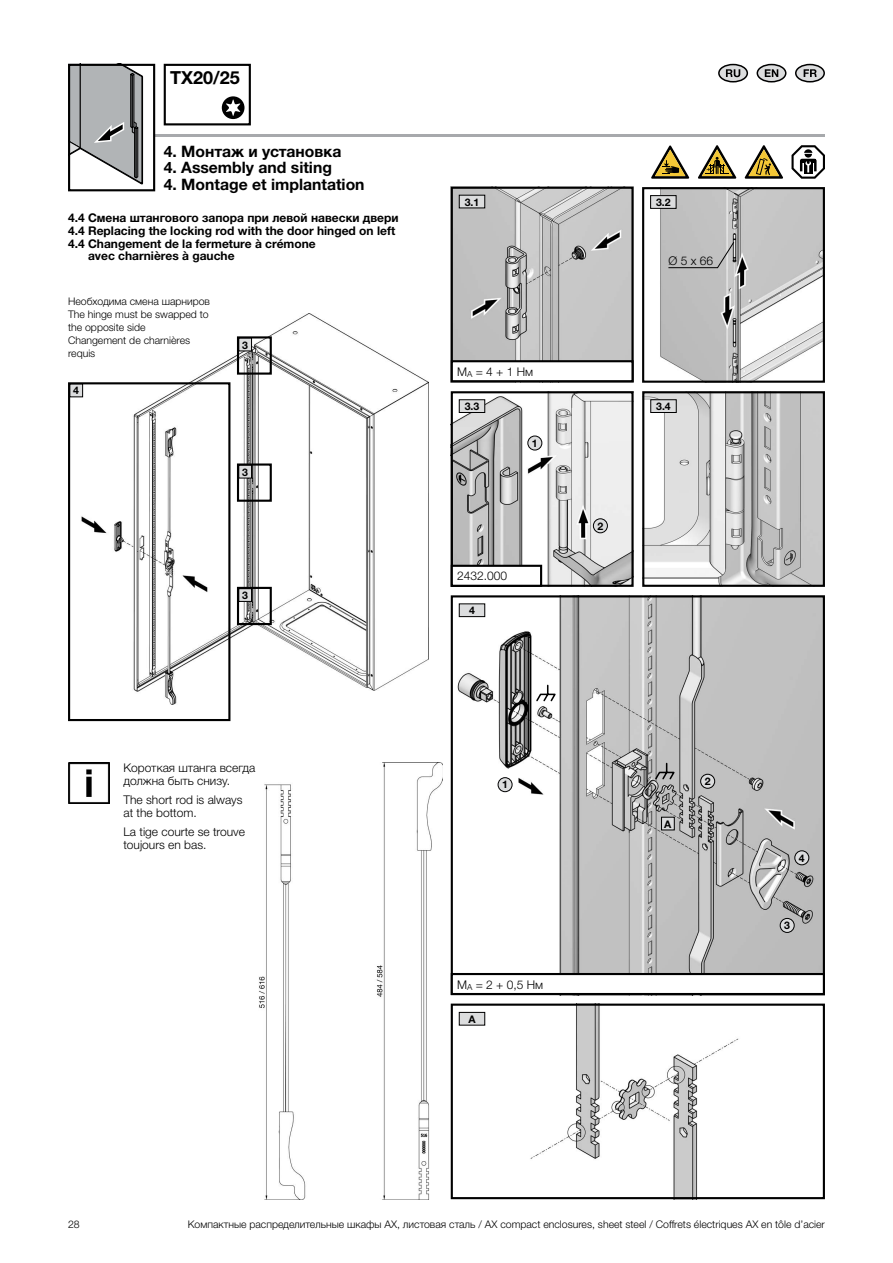
<style>
.page{position:relative;width:893px;height:1263px;background:#fff}
.page>*{position:absolute;margin:0;border:0;box-sizing:border-box;transform-origin:0 0}
.t1{font:700 18px "Neue Helvetica For Rittal";color:#000}
.t2{font:700 15.75px "Neue Helvetica For Rittal";color:#000}
.t3{font:700 12px "Neue Helvetica For Rittal";color:#000}
.t4{font:300 12px/12.9px "Neue Helvetica For Rittal";color:#000}
.t5{font:300 10.5px/12.9px "Neue Helvetica For Rittal";color:#000}
.t6{font:700 10.5px "Neue Helvetica For Rittal";color:#000}
</style>
<div class="page">
<svg style="left:757px;top:65px;width:29px;height:17px"></svg>
<div style="left:757px;top:64px;width:29px;height:18px;border:2px solid #000;border-radius:50%"></div>
<svg style="left:765px;top:69px;width:13px;height:8px"></svg>
<div style="left:796px;top:65px;width:28px;height:17px;background:#dcddde;border-radius:50%"></div>
<div style="left:795px;top:64px;width:30px;height:18px;border:2px solid #000;border-radius:50%"></div>
<svg style="left:804px;top:69px;width:13px;height:8px"></svg>
<div style="left:719px;top:65px;width:28px;height:17px;background:#dcddde;border-radius:50%"></div>
<div style="left:718px;top:64px;width:30px;height:18px;border:2px solid #000;border-radius:50%"></div>
<svg style="left:726px;top:69px;width:14px;height:8px"></svg>
<img style="left:458px;top:1006px;width:281px;height:190px">
<div style="left:451px;top:1003px;width:374px;height:196px;border:2px solid #000"></div>
<img style="left:457px;top:598px;width:365px;height:375px">
<div style="left:451px;top:595px;width:374px;height:400px;border:2px solid #000"></div>
<div style="left:459px;top:604px;width:26px;height:13px;background:#dcddde"></div>
<div style="left:459px;top:603px;width:26px;height:14px;border:1px solid #000"></div>
<hr style="left:155px;top:134px;width:670px;height:3px;background:#a7a9ac">
<svg style="left:71px;top:67px;width:72px;height:118px"></svg>
<div style="left:68px;top:64px;width:87px;height:127px;border:2px solid #000"></div>
<img style="left:80px;top:314px;width:349px;height:391px">
<img style="left:259px;top:763px;width:183px;height:436px">
<div style="left:237px;top:336px;width:35px;height:39px;border:2px solid #000"></div>
<div style="left:239px;top:338px;width:13px;height:13px;background:#dcddde"></div>
<div style="left:238px;top:338px;width:14px;height:13px;border:1px solid #000"></div>
<div style="left:237px;top:463px;width:35px;height:39px;border:2px solid #000"></div>
<div style="left:239px;top:465px;width:13px;height:13px;background:#dcddde"></div>
<div style="left:238px;top:465px;width:14px;height:13px;border:1px solid #000"></div>
<div style="left:237px;top:587px;width:35px;height:38px;border:2px solid #000"></div>
<div style="left:239px;top:589px;width:13px;height:12px;background:#dcddde"></div>
<div style="left:238px;top:588px;width:14px;height:14px;border:1px solid #000"></div>
<div style="left:68px;top:382px;width:162px;height:339px;border:2px solid #000"></div>
<div style="left:70px;top:384px;width:13px;height:13px;background:#dcddde"></div>
<div style="left:70px;top:384px;width:13px;height:13px;border:1px solid #000"></div>
<div style="left:222px;top:96px;width:22px;height:23px;background:#000;border-radius:50%"></div>
<svg style="left:226px;top:99px;width:14px;height:17px"></svg>
<div style="left:164px;top:64px;width:87px;height:61px;border:2px solid #000"></div>
<svg style="left:651px;top:146px;width:38px;height:33px"></svg>
<svg style="left:698px;top:145px;width:38px;height:34px"></svg>
<svg style="left:745px;top:145px;width:38px;height:34px"></svg>
<svg style="left:791px;top:145px;width:34px;height:34px"></svg>
<img style="left:68px;top:763px;width:41px;height:41px">
<img style="left:645px;top:394px;width:177px;height:190px">
<div style="left:642px;top:391px;width:183px;height:196px;border:2px solid #000"></div>
<div style="left:651px;top:400px;width:25px;height:12px;background:#dcddde"></div>
<div style="left:650px;top:399px;width:26px;height:14px;border:1px solid #000"></div>
<img style="left:660px;top:190px;width:162px;height:190px">
<div style="left:642px;top:187px;width:183px;height:196px;border:2px solid #000"></div>
<div style="left:651px;top:196px;width:25px;height:12px;background:#dcddde"></div>
<div style="left:650px;top:195px;width:26px;height:14px;border:1px solid #000"></div>
<svg style="left:668px;top:241px;width:67px;height:27px;background:#b7b7b7"></svg>
<img style="left:454px;top:394px;width:177px;height:190px">
<div style="left:451px;top:391px;width:183px;height:196px;border:2px solid #000"></div>
<div style="left:459px;top:400px;width:26px;height:12px;background:#dcddde"></div>
<div style="left:459px;top:399px;width:26px;height:14px;border:1px solid #000"></div>
<div style="left:528px;top:436px;width:14px;height:14px;background:#dcddde;border-radius:50%"></div>
<div style="left:527px;top:436px;width:15px;height:14px;border:1px solid #000;border-radius:50%"></div>
<div style="left:593px;top:519px;width:14px;height:14px;background:#dcddde;border-radius:50%"></div>
<div style="left:593px;top:518px;width:15px;height:15px;border:1px solid #000;border-radius:50%"></div>
<div style="left:498px;top:778px;width:14px;height:14px;background:#dcddde;border-radius:50%"></div>
<div style="left:498px;top:777px;width:14px;height:15px;border:1px solid #000;border-radius:50%"></div>
<div style="left:701px;top:774px;width:14px;height:14px;background:#dcddde;border-radius:50%"></div>
<div style="left:700px;top:774px;width:15px;height:14px;border:1px solid #000;border-radius:50%"></div>
<div style="left:780px;top:918px;width:14px;height:14px;background:#dcddde;border-radius:50%"></div>
<div style="left:780px;top:918px;width:14px;height:15px;border:1px solid #000;border-radius:50%"></div>
<div style="left:795px;top:851px;width:14px;height:14px;background:#dcddde;border-radius:50%"></div>
<div style="left:794px;top:850px;width:15px;height:15px;border:1px solid #000;border-radius:50%"></div>
<div style="left:661px;top:817px;width:13px;height:13px;background:#dcddde"></div>
<div style="left:661px;top:817px;width:14px;height:13px;border:1px solid #000"></div>
<div style="left:459px;top:1012px;width:26px;height:13px;background:#dcddde"></div>
<div style="left:459px;top:1012px;width:26px;height:13px;border:1px solid #000"></div>
<div style="left:451px;top:973px;width:374px;height:22px;border:2px solid #000"></div>
<img style="left:454px;top:190px;width:177px;height:170px">
<div style="left:451px;top:187px;width:183px;height:195px;border:2px solid #000"></div>
<div style="left:459px;top:195px;width:26px;height:13px;background:#dcddde"></div>
<div style="left:459px;top:195px;width:26px;height:13px;border:1px solid #000"></div>
<div style="left:451px;top:360px;width:183px;height:22px;border:2px solid #000"></div>
<div style="left:452px;top:566px;width:89px;height:20px;background:#fff"></div>
<div style="left:451px;top:565px;width:91px;height:22px;border:2px solid #000"></div>
<svg style="left:536px;top:685px;width:20px;height:16px"></svg>
<svg style="left:655px;top:763px;width:20px;height:16px"></svg>
<h1 class="t1" style="left:170px;top:66px;width:71px">TX20/25</h1>
<h2 class="t2" style="left:164px;top:141px;width:179px">4. Монтаж и установка</h2>
<h2 class="t2" style="left:164px;top:158px;width:170px">4. Assembly and siting</h2>
<h2 class="t2" style="left:164px;top:174px;width:202px">4. Montage et implantation</h2>
<p class="t3" style="left:68px;top:210px;width:332px">4.4 Смена штангового запора при левой навески двери</p>
<p class="t3" style="left:68px;top:223px;width:329px">4.4 Replacing the locking rod with the door hinged on left</p>
<p class="t3" style="left:68px;top:236px;width:249px">4.4 Changement de la fermeture à crémone</p>
<p class="t3" style="left:88px;top:249px;width:148px">avec charnières à gauche</p>
<p class="t5" style="left:68px;top:295px;width:144px">Необходима смена шарниров<br>The hinge must be swapped to the opposite side<br>Changement de charnières requis</p>
<p class="t6" style="left:73px;top:384px;width:7px">4</p>
<p class="t6" style="left:242px;top:338px;width:7px">3</p>
<p class="t6" style="left:242px;top:465px;width:7px">3</p>
<p class="t6" style="left:242px;top:589px;width:7px">3</p>
<p class="t4" style="left:124px;top:761px;width:133px">Короткая штанга всегда должна быть снизу.</p>
<p class="t4" style="left:124px;top:793px;width:121px">The short rod is always at the bottom.</p>
<p class="t4" style="left:124px;top:825px;width:123px">La tige courte se trouve toujours en bas.</p>
<p class="t6" style="left:465px;top:195px;width:16px">3.1</p>
<p class="t4" style="left:457px;top:365px;width:78px">M<sub>A</sub> = 4 + 1 Нм</p>
<p class="t6" style="left:465px;top:400px;width:16px">3.3</p>
<p class="t6" style="left:532px;top:437px;width:7px">1</p>
<p class="t4" style="left:457px;top:569px;width:52px">2432.000</p>
<p class="t6" style="left:469px;top:604px;width:7px">4</p>
<p class="t6" style="left:656px;top:196px;width:16px">3.2</p>
<p class="t4" style="left:669px;top:254px;width:46px">Ø 5 x 66</p>
<p class="t6" style="left:597px;top:519px;width:7px">2</p>
<p class="t6" style="left:656px;top:400px;width:16px">3.4</p>
<p class="t6" style="left:502px;top:778px;width:7px">1</p>
<p class="t6" style="left:705px;top:775px;width:7px">2</p>
<p class="t4" style="left:457px;top:978px;width:88px">M<sub>A</sub> = 2 + 0,5 Нм</p>
<p class="t6" style="left:468px;top:1012px;width:9px">A</p>
<p class="t6" style="left:664px;top:817px;width:9px">A</p>
<p class="t6" style="left:799px;top:851px;width:7px">4</p>
<p class="t6" style="left:784px;top:919px;width:7px">3</p>
<p class="t5" style="left:68px;top:1218px;width:13px">28</p>
<p class="t5" style="left:188px;top:1218px;width:639px">Компактные распределительные шкафы AX, листовая сталь / AX compact enclosures, sheet steel / Coffrets électriques AX en tôle d’acier</p>
</div>
